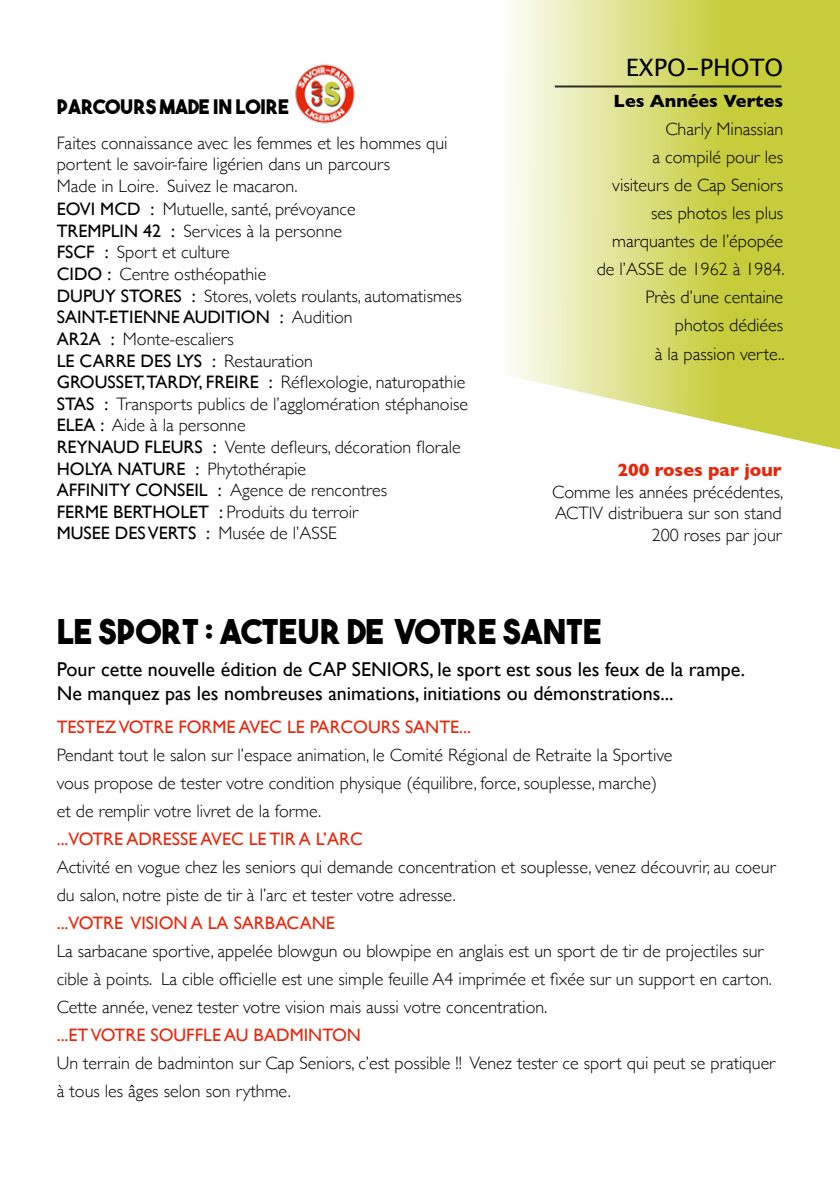
<style>
.page{position:relative;width:840px;height:1191px;background:#fff}
.page>*{position:absolute;margin:0;border:0;box-sizing:border-box;transform-origin:0 0}
.t1{font:34px "The Bold Font";color:#000}
.t2{font:24px "Lucida Grande";color:#000}
.t3{font:20px/24px "Gill Sans";color:#000}
.t4{font:20px "The Bold Font";color:#000}
.t5{font:300 18px/21.6px "Gill Sans";color:#000}
.t6{font:18px "Gill Sans";color:#e6270c}
.t7{font:700 18px "Gill Sans";color:#000}
.t8{font:700 18px "Gill Sans";color:#e6270c}
.s1{font-weight:400}
</style>
<div class="page">
<svg style="left:510px;top:0;width:329px;height:450px;background:#dade7f"></svg>
<img style="left:295px;top:64px;width:60px;height:60px">
<hr style="left:554px;top:85px;width:227px;height:2px;background:#000">
<p class="t4" style="left:57px;top:95px;width:234px">PARCOURS MADE IN LOIRE</p>
<p class="t5" style="left:57px;top:131px;width:392px">Faites connaissance avec les femmes et les hommes qui portent le savoir-faire ligérien dans un parcours<br>Made in Loire. Suivez le macaron.</p>
<p class="t5" style="left:57px;top:198px;width:412px"><span class="s1">EOVI MCD :</span> Mutuelle, santé, prévoyance<br><span class="s1">TREMPLIN 42 :</span> Services à la personne<br><span class="s1">FSCF :</span> Sport et culture<br><span class="s1">CIDO :</span> Centre osthéopathie<br><span class="s1">DUPUY STORES :</span> Stores, volets roulants, automatismes <span class="s1">SAINT-ETIENNE AUDITION :</span> Audition<br><span class="s1">AR2A :</span> Monte-escaliers<br><span class="s1">LE CARRE DES LYS :</span> Restauration<br><span class="s1">GROUSSET,TARDY, FREIRE :</span> Réflexologie, naturopathie <span class="s1">STAS :</span> Transports publics de l’agglomération stéphanoise <span class="s1">ELEA :</span> Aide à la personne<br><span class="s1">REYNAUD FLEURS :</span> Vente defleurs, décoration florale <span class="s1">HOLYA NATURE :</span> Phytothérapie<br><span class="s1">AFFINITY CONSEIL :</span> Agence de rencontres<br><span class="s1">FERME BERTHOLET :</span> Produits du terroir<br><span class="s1">MUSEE DES VERTS :</span> Musée de l’ASSE</p>
<h2 class="t2" style="left:625px;top:53px;width:159px">EXPO-PHOTO</h2>
<p class="t7" style="left:613px;top:87px;width:171px">Les Années Vertes</p>
<p class="t5" style="left:596px;top:115px;width:189px;line-height:28px;text-align:right">Charly Minassian<br>a compilé pour les visiteurs de Cap Seniors ses photos les plus marquantes de l’épopée de l’ASSE de 1962 à 1984.<br>Près d’une centaine photos dédiées<br>à la passion verte..</p>
<p class="t8" style="left:617px;top:456px;width:166px">200 roses par jour</p>
<p class="t5" style="left:552px;top:480px;width:232px;text-align:right">Comme les années précédentes,<br>ACTIV distribuera sur son stand<br>200 roses par jour</p>
<h1 class="t1" style="left:57px;top:610px;width:546px">LE SPORT : ACTEUR DE VOTRE SANTE</h1>
<p class="t3" style="left:57px;top:657px;width:689px">Pour cette nouvelle édition de CAP SENIORS, le sport est sous les feux de la rampe.<br>Ne manquez pas les nombreuses animations, initiations ou démonstrations...</p>
<p class="t6" style="left:57px;top:716px;width:415px">TESTEZ VOTRE FORME AVEC LE PARCOURS SANTE...</p>
<p class="t5" style="left:57px;top:740px;width:616px;line-height:28px">Pendant tout le salon sur l’espace animation, le Comité Régional de Retraite la Sportive vous propose de tester votre condition physique (équilibre, force, souplesse, marche) et de remplir votre livret de la forme.</p>
<p class="t6" style="left:57px;top:828px;width:307px">...VOTRE ADRESSE AVEC LE TIR A L’ARC</p>
<p class="t5" style="left:57px;top:852px;width:720px;line-height:28px">Activité en vogue chez les seniors qui demande concentration et souplesse, venez découvrir, au coeur du salon, notre piste de tir à l’arc et tester votre adresse.</p>
<p class="t6" style="left:57px;top:912px;width:279px">...VOTRE VISION A LA SARBACANE</p>
<p class="t5" style="left:57px;top:936px;width:716px;line-height:28px">La sarbacane sportive, appelée blowgun ou blowpipe en anglais est un sport de tir de projectiles sur cible à points. La cible officielle est une simple feuille A4 imprimée et fixée sur un support en carton.<br>Cette année, venez tester votre vision mais aussi votre concentration.</p>
<p class="t6" style="left:57px;top:1024px;width:305px">...ET VOTRE SOUFFLE AU BADMINTON</p>
<p class="t5" style="left:57px;top:1048px;width:719px;line-height:28px">Un terrain de badminton sur Cap Seniors, c’est possible !! Venez tester ce sport qui peut se pratiquer à tous les âges selon son rythme.</p>
</div>
